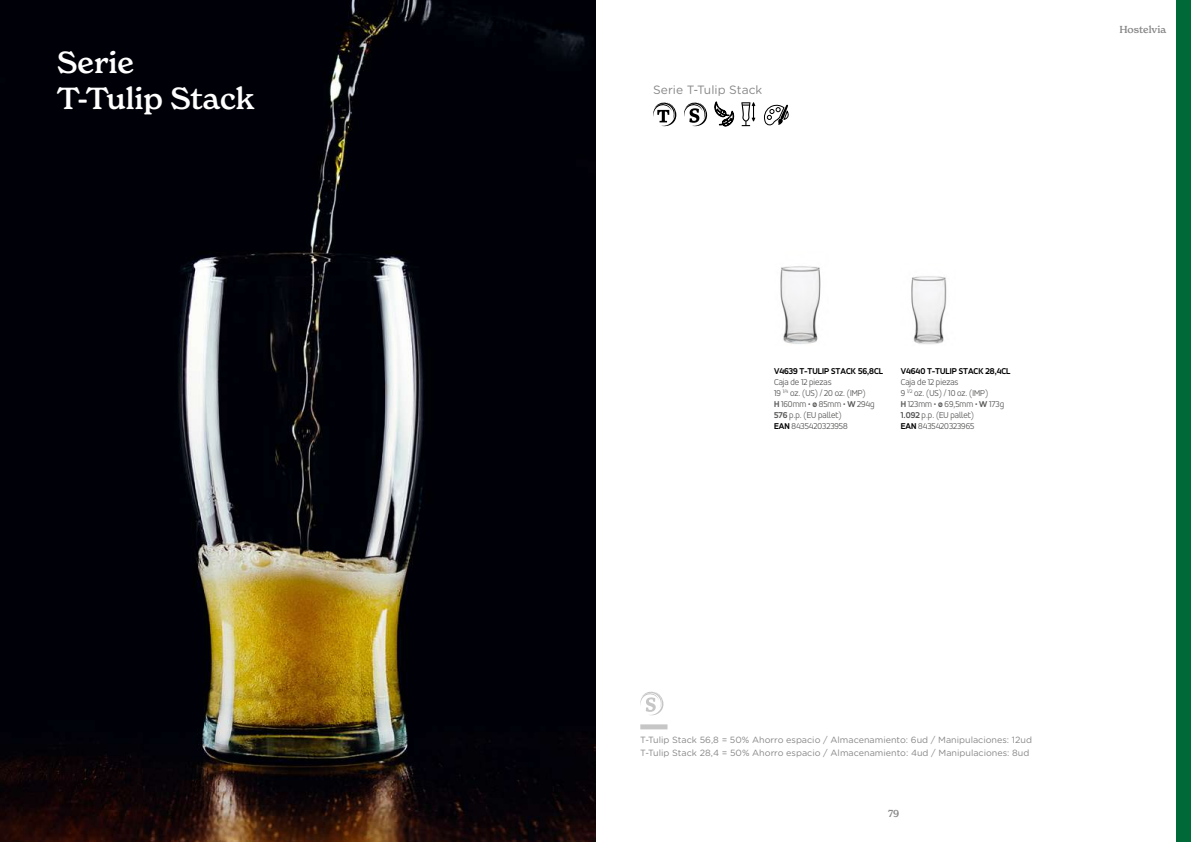
<style>
.page{position:relative;width:1191px;height:842px;background:#fff}
.page>*{position:absolute;margin:0;border:0;box-sizing:border-box;transform-origin:0 0}
.t1{font:500 30px/36px "New Spirit";color:#fff}
.t2{font:12px "Gotham Rounded";color:#878787}
.t3{font:500 10px "New Spirit";color:#878787}
.t4{font:300 9px/11px "Accord Alternate";color:#575756}
.t5{font:9px/12.8px "Gotham Rounded";color:#878787}
.t6{font:700 9px "Accord Alternate";color:#000}
.s1{font-weight:700}
.s2{font-weight:700;color:#000}
</style>
<div class="page">
<div style="left:1176px;top:0;width:15px;height:842px;background:#006938"></div>
<img style="left:0;top:0;width:595px;height:842px">
<svg style="left:653px;top:102px;width:23px;height:24px"></svg>
<svg style="left:714px;top:101px;width:20px;height:25px"></svg>
<svg style="left:684px;top:102px;width:23px;height:24px"></svg>
<div style="left:640px;top:724px;width:27px;height:5px;background:#c6c6c6"></div>
<svg style="left:640px;top:691px;width:23px;height:24px"></svg>
<svg style="left:741px;top:102px;width:14px;height:24px"></svg>
<svg style="left:764px;top:104px;width:25px;height:22px"></svg>
<img style="left:780px;top:266px;width:41px;height:78px">
<img style="left:911px;top:276px;width:36px;height:68px">
<h1 class="t1" style="left:57px;top:44px;width:199px">Serie<br>T-Tulip Stack</h1>
<h2 class="t2" style="left:653px;top:82px;width:111px">Serie T-Tulip Stack</h2>
<p class="t6" style="left:774px;top:366px;width:110px">V4639 T-TULIP STACK 56,8CL</p>
<p class="t4" style="left:774px;top:377px;width:102px">Caja de 12 piezas<br>19 <sup>1/4</sup> oz. (US) / 20 oz. (IMP)<br><span class="s1">H</span> 160mm • <span class="s1">ø</span> 85mm • <span class="s1">W</span> 294g<br><span class="s1">576</span> p.p. (EU pallet)<br><span class="s2">EAN</span> 8435420323958</p>
<p class="t6" style="left:901px;top:366px;width:111px">V4640 T-TULIP STACK 28,4CL</p>
<p class="t4" style="left:901px;top:376px;width:105px">Caja de 12 piezas<br>9 <sup>1/2</sup> oz. (US) / 10 oz. (IMP)<br><span class="s1">H</span> 123mm • <span class="s1">ø</span> 69,5mm • <span class="s1">W</span> 173g<br><span class="s1">1.092</span> p.p. (EU pallet)<br><span class="s2">EAN</span> 8435420323965</p>
<p class="t3" style="left:1119px;top:23px;width:48px">Hostelvia</p>
<p class="t5" style="left:640px;top:733px;width:393px">T-Tulip Stack 56,8 = 50% Ahorro espacio / Almacenamiento: 6ud / Manipulaciones: 12ud<br>T-Tulip Stack 28,4 = 50% Ahorro espacio / Almacenamiento: 4ud / Manipulaciones: 8ud</p>
<p class="t3" style="left:888px;top:807px;width:13px">79</p>
</div>
